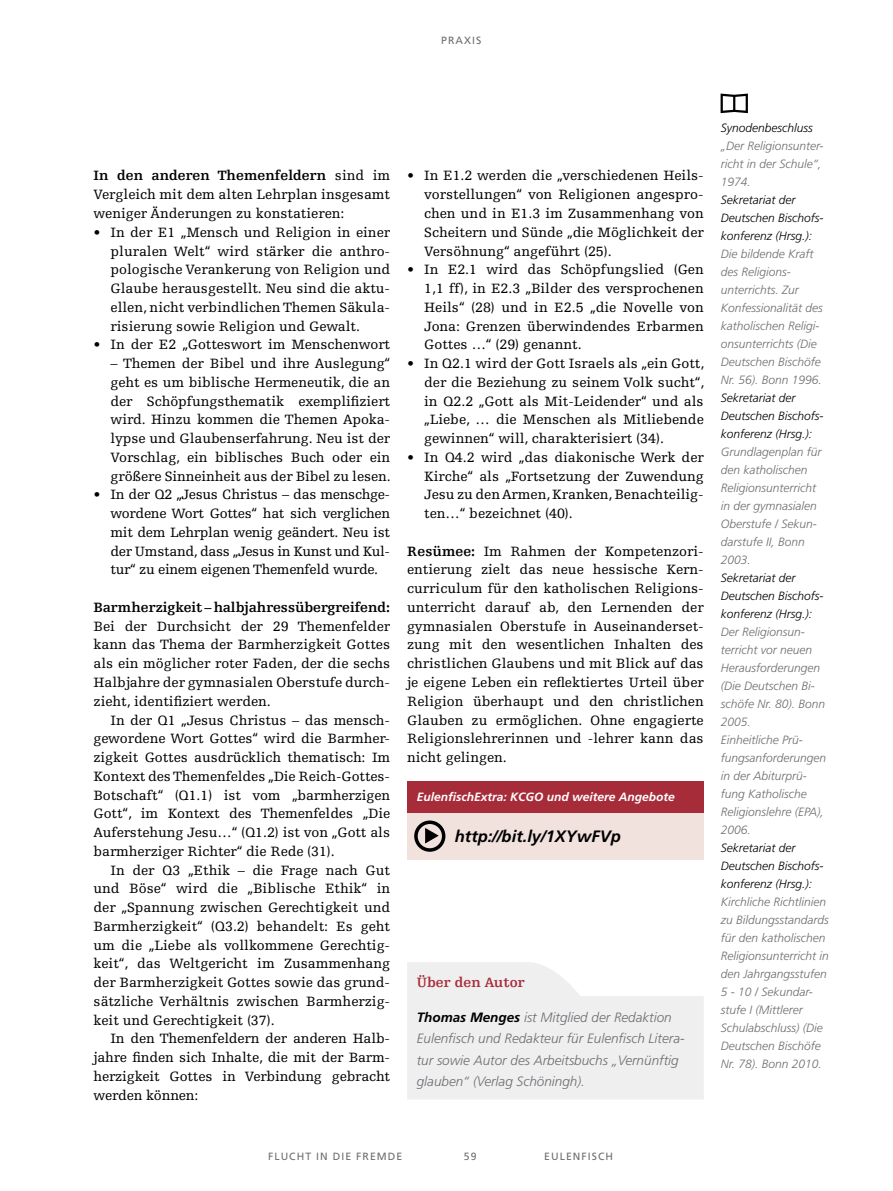
<style>
.page{position:relative;width:893px;height:1191px;background:#fff}
.page>*{position:absolute;margin:0;border:0;box-sizing:border-box;transform-origin:0 0}
.t1{font:italic 700 16.5px "Frutiger LT Std";color:#000}
.t2{font:14.25px/18.8px "Egyptienne FLT Std";color:#000;text-align:justify}
.t3{font:700 14.25px "Egyptienne FLT Std";letter-spacing:-.005em;color:#000}
.t4{font:700 14.25px "Egyptienne FLT Std";color:#a72c39}
.t5{font:italic 300 13.5px/21px "Frutiger LT Std";color:#6d6e71}
.t6{font:italic 300 12px/18px "Frutiger LT Std";color:#6d6e71}
.t7{font:italic 300 12px/18px "Frutiger LT Std";color:#000}
.t8{font:italic 700 12px "Frutiger LT Std";color:#fff}
.t9{font:10.5px "Frutiger LT Pro";letter-spacing:.1em;color:#6d6e71}
.s1{font-weight:700}
.s2{font-family:"Frutiger LT Pro";font-weight:700;color:#000}
</style>
<div class="page">
<svg style="left:720px;top:93px;width:28px;height:21px"></svg>
<svg style="left:407px;top:962px;width:297px;height:137px"></svg>
<div style="left:407px;top:805px;width:297px;height:54px;background:#f1e2de"></div>
<svg style="left:425px;top:828px;width:13px;height:15px"></svg>
<div style="left:414px;top:820px;width:31px;height:31px;border:4px solid #000;border-radius:50%"></div>
<div style="left:407px;top:780px;width:297px;height:32px;background:#a72c39"></div>
<p class="t9" style="left:441px;top:34px;width:42px">PRAXIS</p>
<p class="t2" style="left:94px;top:167px;width:298px"><span class="s1">In den anderen Themenfeldern</span> sind im Vergleich mit dem alten Lehrplan insgesamt weniger Änderungen zu konstatieren:</p>
<p class="t2" style="left:111px;top:223px;width:281px;text-indent:-17px">• In der E1 „Mensch und Religion in einer pluralen Welt“ wird stärker die anthro&shy;pologische Verankerung von Religion und Glaube herausgestellt. Neu sind die aktu&shy;ellen, nicht verbindlichen Themen Säkula&shy;risierung sowie Religion und Gewalt.</p>
<p class="t2" style="left:94px;top:335px;width:298px">• In der E2 „Gotteswort im Menschenwort</p>
<p class="t2" style="left:111px;top:354px;width:282px">– Themen der Bibel und ihre Auslegung“ geht es um biblische Hermeneutik, die an der Schöpfungsthematik exemplifiziert wird. Hinzu kommen die Themen Apoka&shy;lypse und Glaubenserfahrung. Neu ist der Vorschlag, ein biblisches Buch oder ein größere Sinneinheit aus der Bibel zu lesen.</p>
<p class="t2" style="left:111px;top:485px;width:281px;text-indent:-17px">• In der Q2 „Jesus Christus – das menschge&shy;wordene Wort Gottes“ hat sich verglichen mit dem Lehrplan wenig geändert. Neu ist der Umstand, dass „Jesus in Kunst und Kul&shy;tur“ zu einem eigenen Themenfeld wurde.</p>
<p class="t3" style="left:94px;top:599px;width:298px">Barmherzigkeit–halbjahressübergreifend:</p>
<p class="t2" style="left:94px;top:617px;width:298px">Bei der Durchsicht der 29 Themenfelder kann das Thema der Barmherzigkeit Gottes als ein möglicher roter Faden, der die sechs Halbjahre der gymnasialen Oberstufe durch&shy;zieht, identifiziert werden.</p>
<p class="t2" style="left:94px;top:710px;width:298px;text-indent:17px">In der Q1 „Jesus Christus – das mensch&shy;gewordene Wort Gottes“ wird die Barmher&shy;zigkeit Gottes ausdrücklich thematisch: Im Kontext des Themenfeldes „Die Reich-Gottes-Botschaft“ (Q1.1) ist vom „barmherzigen Gott“, im Kontext des Themenfeldes „Die Auferstehung Jesu…“ (Q1.2) ist von „Gott als barmherziger Richter“ die Rede (31).</p>
<p class="t2" style="left:94px;top:860px;width:298px;text-indent:17px">In der Q3 „Ethik – die Frage nach Gut und Böse“ wird die „Biblische Ethik“ in der „Spannung zwischen Gerechtigkeit und Barmherzigkeit“ (Q3.2) behandelt: Es geht um die „Liebe als vollkommene Gerechtig&shy;keit“, das Weltgericht im Zusammenhang der Barmherzigkeit Gottes sowie das grund&shy;sätzliche Verhältnis zwischen Barmherzig&shy;keit und Gerechtigkeit (37).</p>
<p class="t2" style="left:94px;top:1029px;width:298px;text-indent:17px">In den Themenfeldern der anderen Halb&shy;jahre finden sich Inhalte, die mit der Barm&shy;herzigkeit Gottes in Verbindung gebracht werden können:</p>
<p class="t2" style="left:424px;top:167px;width:281px;text-indent:-17px">• In E1.2 werden die „verschiedenen Heils&shy;vorstellungen“ von Religionen angespro&shy;chen und in E1.3 im Zusammenhang von Scheitern und Sünde „die Möglichkeit der Versöhnung“ angeführt (25).</p>
<p class="t2" style="left:424px;top:260px;width:281px;text-indent:-17px">• In E2.1 wird das Schöpfungslied (Gen 1,1 ff), in E2.3 „Bilder des versprochenen Heils“ (28) und in E2.5 „die Novelle von Jona: Grenzen überwindendes Erbarmen Gottes …“ (29) genannt.</p>
<p class="t2" style="left:424px;top:354px;width:282px;text-indent:-17px">• In Q2.1 wird der Gott Israels als „ein Gott, der die Beziehung zu seinem Volk sucht“, in Q2.2 „Gott als Mit-Leidender“ und als „Liebe, … die Menschen als Mitliebende gewinnen“ will, charakterisiert (34).</p>
<p class="t2" style="left:424px;top:448px;width:281px;text-indent:-17px">• In Q4.2 wird „das diakonische Werk der Kirche“ als „Fortsetzung der Zuwendung Jesu zu den Armen, Kranken, Benachteilig&shy;ten…“ bezeichnet (40).</p>
<p class="t2" style="left:407px;top:542px;width:298px"><span class="s1">Resümee:</span> Im Rahmen der Kompetenzori&shy;entierung zielt das neue hessische Kern&shy;curriculum für den katholischen Religions&shy;unterricht darauf ab, den Lernenden der gymnasialen Oberstufe in Auseinanderset&shy;zung mit den wesentlichen Inhalten des christlichen Glaubens und mit Blick auf das je eigene Leben ein reflektiertes Urteil über Religion überhaupt und den christlichen Glauben zu ermöglichen. Ohne engagierte Religionslehrerinnen und -lehrer kann das nicht gelingen.</p>
<p class="t8" style="left:417px;top:789px;width:260px">EulenfischExtra: KCGO und weitere Angebote</p>
<p class="t1" style="left:455px;top:826px;width:167px">http://bit.ly/1XYwFVp</p>
<p class="t4" style="left:417px;top:974px;width:110px">Über den Autor</p>
<p class="t5" style="left:417px;top:1007px;width:269px"><span class="s2">Thomas Menges</span> ist Mitglied der Redaktion Eulenfisch und Redakteur für Eulenfisch Litera&shy;tur sowie Autor des Arbeitsbuchs „Vernünftig glauben“ (Verlag Schöningh).</p>
<p class="t7" style="left:721px;top:119px;width:94px">Synodenbeschluss</p>
<p class="t6" style="left:721px;top:137px;width:104px">„Der Religionsunter&shy;richt in der Schule“,<br>1974.</p>
<p class="t7" style="left:721px;top:191px;width:104px">Sekretariat der<br>Deutschen Bischofs&shy;konferenz (Hrsg.):</p>
<p class="t6" style="left:721px;top:245px;width:104px">Die bildende Kraft des Religions&shy;unterrichts. Zur<br>Konfessionalität des katholischen Religi&shy;onsunterrichts (Die<br>Deutschen Bischöfe<br>Nr. 56). Bonn 1996.</p>
<p class="t7" style="left:721px;top:389px;width:104px">Sekretariat der<br>Deutschen Bischofs&shy;konferenz (Hrsg.):</p>
<p class="t6" style="left:721px;top:443px;width:102px">Grundlagenplan für den katholischen<br>Religionsunterricht in der gymnasialen<br>Oberstufe / Sekun&shy;darstufe II, Bonn<br>2003.</p>
<p class="t7" style="left:721px;top:569px;width:104px">Sekretariat der<br>Deutschen Bischofs&shy;konferenz (Hrsg.):</p>
<p class="t6" style="left:721px;top:623px;width:107px">Der Religionsun&shy;terricht vor neuen<br>Herausforderungen (Die Deutschen Bi&shy;schöfe Nr. 80). Bonn<br>2005.<br>Einheitliche Prü&shy;fungsanforderungen in der Abiturprü&shy;fung Katholische<br>Religionslehre (EPA),<br>2006.</p>
<p class="t7" style="left:721px;top:839px;width:104px">Sekretariat der<br>Deutschen Bischofs&shy;konferenz (Hrsg.):</p>
<p class="t6" style="left:721px;top:893px;width:110px">Kirchliche Richtlinien zu Bildungsstandards für den katholischen<br>Religionsunterricht in den Jahrgangsstufen<br>5 - 10 / Sekundar&shy;stufe I (Mittlerer<br>Schulabschluss) (Die<br>Deutschen Bischöfe<br>Nr. 78). Bonn 2010.</p>
<p class="t9" style="left:268px;top:1150px;width:136px">FLUCHT IN DIE FREMDE</p>
<p class="t9" style="left:464px;top:1150px;width:14px">59</p>
<p class="t9" style="left:544px;top:1150px;width:70px">EULENFISCH</p>
</div>
